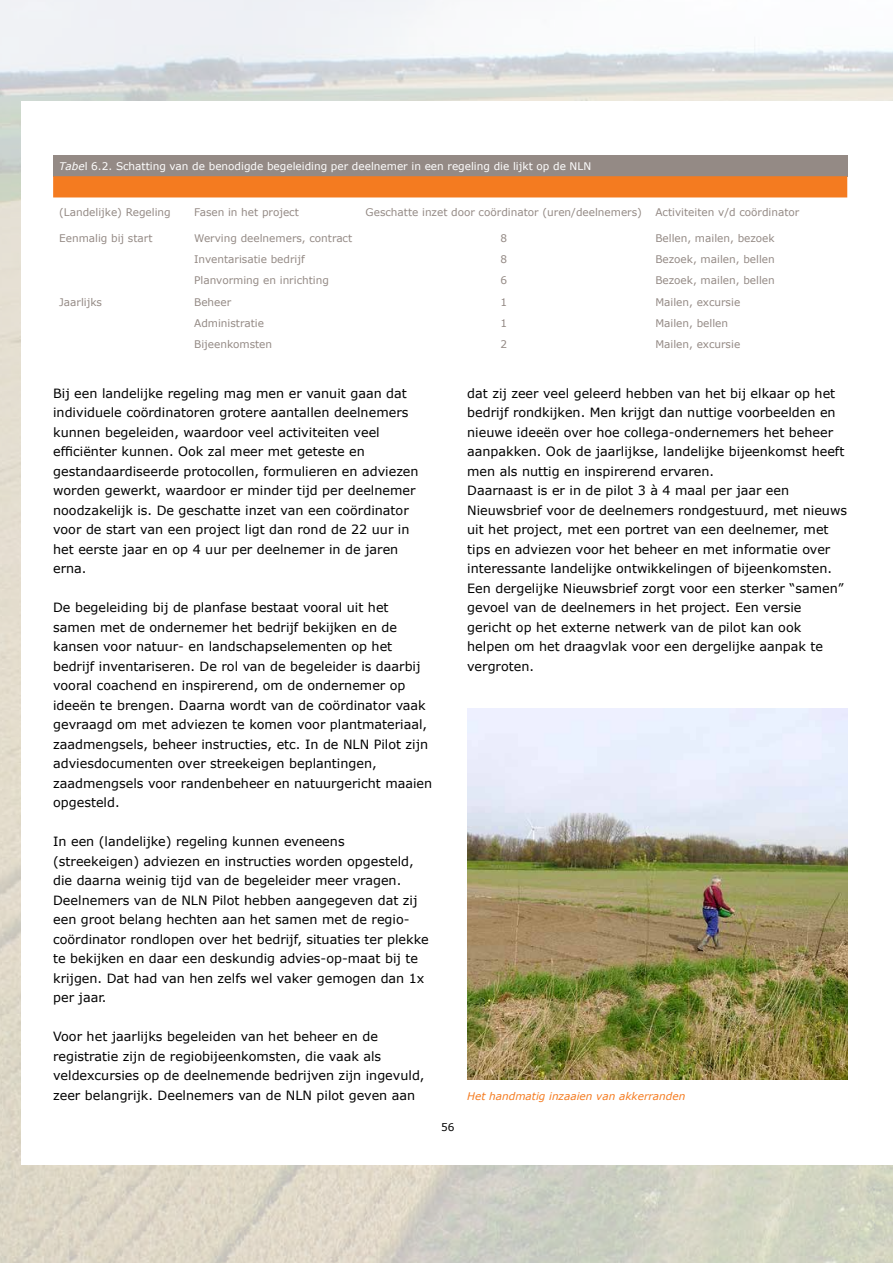
<style>
.page{position:relative;width:893px;height:1263px;background:#fff}
.page>*{position:absolute;margin:0;border:0;box-sizing:border-box;transform-origin:0 0}
.t1{font:12.75px/19.5px "Verdana";color:#000}
.t2{font:10.5px "Verdana";color:#948a85}
.t3{font:10.5px "Verdana";color:#fff}
.t4{font:italic 10.5px "Verdana";color:#f47b20}
.t5{font:10.5px "Verdana";color:#000}
.s1{font-style:italic}
</style>
<div class="page">
<img style="left:0;top:0;width:893px;height:1263px">
<div style="left:21px;top:101px;width:872px;height:1063px;background:#fff"></div>
<img style="left:467px;top:709px;width:380px;height:370px">
<div style="left:53px;top:155px;width:794px;height:21px;background:#948a85"></div>
<div style="left:53px;top:176px;width:794px;height:21px;background:#f47b20"></div>
<p class="t3" style="left:59px;top:159px;width:533px"><span class="s1">Tabe</span>l 6.2. Schatting van de benodigde begeleiding per deelnemer in een regeling die lijkt op de NLN</p>
<p class="t2" style="left:59px;top:205px;width:113px">(Landelijke) Regeling</p>
<p class="t2" style="left:194px;top:205px;width:106px">Fasen in het project</p>
<p class="t2" style="left:366px;top:205px;width:278px">Geschatte inzet door coördinator (uren/deelnemers)</p>
<p class="t2" style="left:655px;top:205px;width:146px">Activiteiten v/d coördinator</p>
<p class="t2" style="left:59px;top:231px;width:95px">Eenmalig bij start</p>
<p class="t2" style="left:194px;top:231px;width:160px">Werving deelnemers, contract</p>
<p class="t2" style="left:500px;top:231px;width:8px">8</p>
<p class="t2" style="left:655px;top:231px;width:121px">Bellen, mailen, bezoek</p>
<p class="t2" style="left:194px;top:252px;width:112px">Inventarisatie bedrijf</p>
<p class="t2" style="left:500px;top:252px;width:8px">8</p>
<p class="t2" style="left:655px;top:252px;width:121px">Bezoek, mailen, bellen</p>
<p class="t2" style="left:194px;top:273px;width:136px">Planvorming en inrichting</p>
<p class="t2" style="left:500px;top:273px;width:8px">6</p>
<p class="t2" style="left:655px;top:273px;width:121px">Bezoek, mailen, bellen</p>
<p class="t2" style="left:59px;top:295px;width:44px">Jaarlijks</p>
<p class="t2" style="left:194px;top:295px;width:39px">Beheer</p>
<p class="t2" style="left:500px;top:295px;width:8px">1</p>
<p class="t2" style="left:655px;top:295px;width:86px">Mailen, excursie</p>
<p class="t2" style="left:194px;top:316px;width:71px">Administratie</p>
<p class="t2" style="left:500px;top:316px;width:8px">1</p>
<p class="t2" style="left:655px;top:316px;width:74px">Mailen, bellen</p>
<p class="t2" style="left:194px;top:337px;width:80px">Bijeenkomsten</p>
<p class="t2" style="left:500px;top:337px;width:8px">2</p>
<p class="t2" style="left:655px;top:337px;width:86px">Mailen, excursie</p>
<p class="t1" style="left:53px;top:383px;width:367px">Bij een landelijke regeling mag men er vanuit gaan dat individuele coördinatoren grotere aantallen deelnemers kunnen begeleiden, waardoor veel activiteiten veel efficiënter kunnen. Ook zal meer met geteste en gestandaardiseerde protocollen, formulieren en adviezen worden gewerkt, waardoor er minder tijd per deelnemer noodzakelijk is. De geschatte inzet van een coördinator voor de start van een project ligt dan rond de 22 uur in het eerste jaar en op 4 uur per deelnemer in de jaren erna.</p>
<p class="t1" style="left:53px;top:598px;width:381px">De begeleiding bij de planfase bestaat vooral uit het samen met de ondernemer het bedrijf bekijken en de kansen voor natuur- en landschapselementen op het bedrijf inventariseren. De rol van de begeleider is daarbij vooral coachend en inspirerend, om de ondernemer op ideeën te brengen. Daarna wordt van de coördinator vaak gevraagd om met adviezen te komen voor plantmateriaal, zaadmengsels, beheer instructies, etc. In de NLN Pilot zijn adviesdocumenten over streekeigen beplantingen, zaadmengsels voor randenbeheer en natuurgericht maaien opgesteld.</p>
<p class="t1" style="left:53px;top:832px;width:377px">In een (landelijke) regeling kunnen eveneens (streekeigen) adviezen en instructies worden opgesteld, die daarna weinig tijd van de begeleider meer vragen.<br>Deelnemers van de NLN Pilot hebben aangegeven dat zij een groot belang hechten aan het samen met de regio&shy;coördinator rondlopen over het bedrijf, situaties ter plekke te bekijken en daar een deskundig advies-op-maat bij te krijgen. Dat had van hen zelfs wel vaker gemogen dan 1x per jaar.</p>
<p class="t1" style="left:53px;top:1027px;width:373px">Voor het jaarlijks begeleiden van het beheer en de registratie zijn de regiobijeenkomsten, die vaak als veldexcursies op de deelnemende bedrijven zijn ingevuld, zeer belangrijk. Deelnemers van de NLN pilot geven aan</p>
<p class="t5" style="left:441px;top:1120px;width:15px">56</p>
<p class="t1" style="left:467px;top:383px;width:381px">dat zij zeer veel geleerd hebben van het bij elkaar op het bedrijf rondkijken. Men krijgt dan nuttige voorbeelden en nieuwe ideeën over hoe collega-ondernemers het beheer aanpakken. Ook de jaarlijkse, landelijke bijeenkomst heeft men als nuttig en inspirerend ervaren.<br>Daarnaast is er in de pilot 3 à 4 maal per jaar een Nieuwsbrief voor de deelnemers rondgestuurd, met nieuws uit het project, met een portret van een deelnemer, met tips en adviezen voor het beheer en met informatie over interessante landelijke ontwikkelingen of bijeenkomsten.<br>Een dergelijke Nieuwsbrief zorgt voor een sterker “samen” gevoel van de deelnemers in het project. Een versie gericht op het externe netwerk van de pilot kan ook helpen om het draagvlak voor een dergelijke aanpak te vergroten.</p>
<p class="t4" style="left:467px;top:1089px;width:220px">Het handmatig inzaaien van akkerranden</p>
</div>
